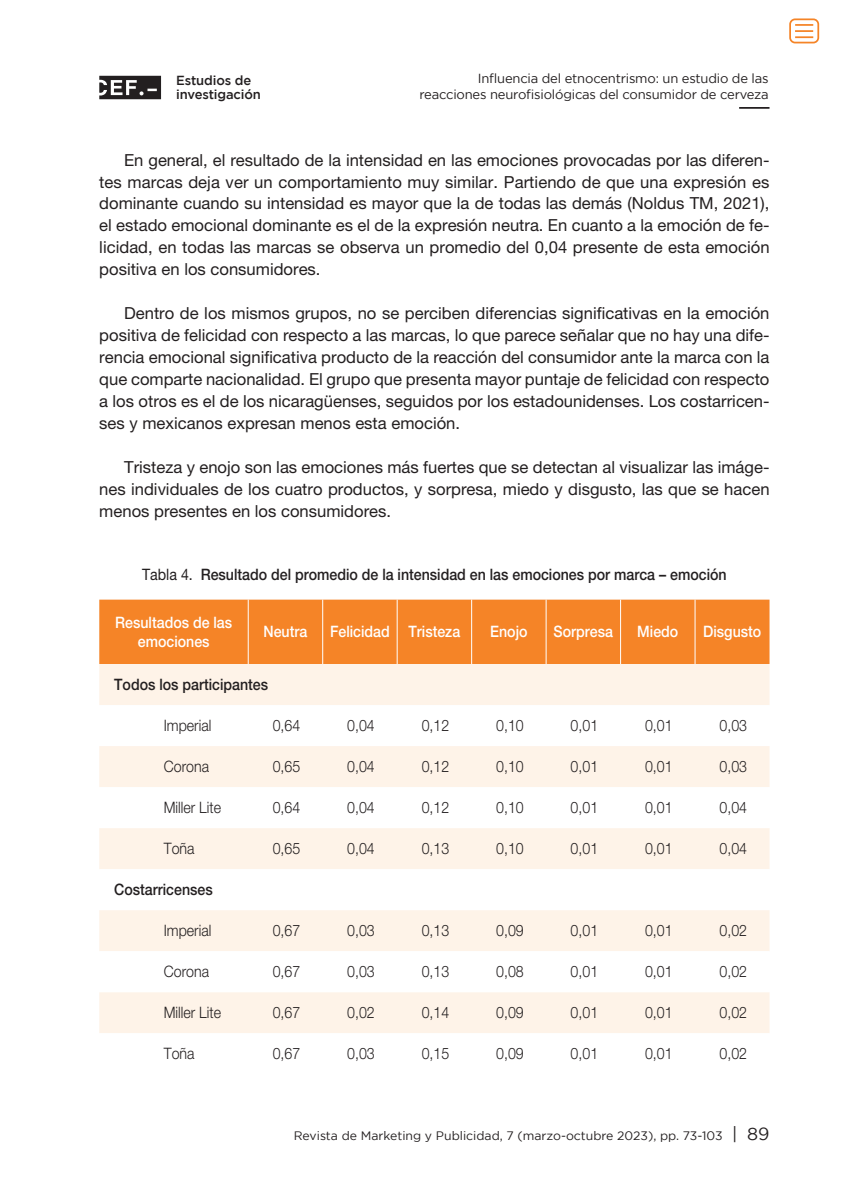
<style>
.page{position:relative;width:844px;height:1191px;background:#fff}
.page>*{position:absolute;margin:0;border:0;box-sizing:border-box;transform-origin:0 0}
.texto_normal{font:16.62px/21.9px "Helvetica Neue LT Std";color:#231f20;text-align:justify}
.t1{font:300 15.75px "Helvetica Neue LT Std";color:#231f20;scale:.9 1}
.Titulos_figuras{font:500 15.75px "Helvetica Neue LT Std";color:#231f20;scale:.9 1}
.t2{font:500 15.75px/18.4px "Helvetica Neue LT Std";color:#fff;text-align:center;scale:.9 1}
.t3{font:13.12px/16.6px "Gotham";letter-spacing:-.015em;color:#231f20;text-align:right}
.t4{font:500 13.12px/14.2px "Gotham";letter-spacing:-.01em;color:#231f20}
.t5{font:12.25px "Gotham";color:#231f20}
.s1{font-weight:400}
.s2{font-size:17.5px}
</style>
<div class="page">
<svg style="left:99px;top:76px;width:62px;height:23px"></svg>
<hr style="left:739px;top:107px;width:30px;height:2px;background:#231f20">
<div style="left:99px;top:599px;width:670px;height:65px;background:#f58427"></div>
<div style="left:99px;top:664px;width:670px;height:41px;background:#fef3e8"></div>
<svg style="left:99px;top:746px;width:670px;height:287px;fill:#fef3e8"></svg>
<hr style="left:248px;top:599px;width:1px;height:65px;background:#fff">
<hr style="left:322px;top:599px;width:1px;height:65px;background:#fff">
<hr style="left:396px;top:599px;width:1px;height:65px;background:#fff">
<hr style="left:471px;top:599px;width:1px;height:65px;background:#fff">
<hr style="left:545px;top:599px;width:1px;height:65px;background:#fff">
<hr style="left:620px;top:599px;width:1px;height:65px;background:#fff">
<hr style="left:694px;top:599px;width:1px;height:65px;background:#fff">
<div style="left:789px;top:18px;width:30px;height:25px;border:2px solid #f58427;border-radius:5px"></div>
<svg style="left:795px;top:24px;width:18px;height:14px"></svg>
<p class="t4" style="left:176px;top:73px;width:86px">Estudios de investigación</p>
<p class="t3" style="left:419px;top:69px;width:350px">Influencia del etnocentrismo: un estudio de las reacciones neurofisiológicas del consumidor de cerveza</p>
<p class="texto_normal" style="left:99px;top:149px;width:671px;text-indent:25px">En general, el resultado de la intensidad en las emociones provocadas por las diferen&shy;tes marcas deja ver un comportamiento muy similar. Partiendo de que una expresión es dominante cuando su intensidad es mayor que la de todas las demás (Noldus TM, 2021), el estado emocional dominante es el de la expresión neutra. En cuanto a la emoción de fe&shy;licidad, en todas las marcas se observa un promedio del 0,04 presente de esta emoción positiva en los consumidores.</p>
<p class="texto_normal" style="left:99px;top:302px;width:671px;text-indent:25px">Dentro de los mismos grupos, no se perciben diferencias significativas en la emoción positiva de felicidad con respecto a las marcas, lo que parece señalar que no hay una dife&shy;rencia emocional significativa producto de la reacción del consumidor ante la marca con la que comparte nacionalidad. El grupo que presenta mayor puntaje de felicidad con respecto a los otros es el de los nicaragüenses, seguidos por los estadounidenses. Los costarricen&shy;ses y mexicanos expresan menos esta emoción.</p>
<p class="texto_normal" style="left:99px;top:456px;width:671px;text-indent:25px">Tristeza y enojo son las emociones más fuertes que se detectan al visualizar las imáge&shy;nes individuales de los cuatro productos, y sorpresa, miedo y disgusto, las que se hacen menos presentes en los consumidores.</p>
<p class="Titulos_figuras" style="left:142px;top:565px;width:650px"><span class="s1">Tabla 4.</span> Resultado del promedio de la intensidad en las emociones por marca – emoción</p>
<p class="t2" style="left:115px;top:613px;width:131px">Resultados de las emociones</p>
<p class="t2" style="left:263px;top:622px;width:50px">Neutra</p>
<p class="t2" style="left:330px;top:622px;width:68px">Felicidad</p>
<p class="t2" style="left:408px;top:622px;width:59px">Tristeza</p>
<p class="t2" style="left:490px;top:622px;width:43px">Enojo</p>
<p class="t2" style="left:553px;top:622px;width:67px">Sorpresa</p>
<p class="t2" style="left:637px;top:622px;width:47px">Miedo</p>
<p class="t2" style="left:703px;top:622px;width:66px">Disgusto</p>
<p class="Titulos_figuras" style="left:114px;top:675px;width:172px">Todos los participantes</p>
<p class="t1" style="left:164px;top:716px;width:54px">Imperial</p>
<p class="t1" style="left:273px;top:716px;width:32px">0,64</p>
<p class="t1" style="left:347px;top:716px;width:32px">0,04</p>
<p class="t1" style="left:421px;top:716px;width:32px">0,12</p>
<p class="t1" style="left:496px;top:716px;width:32px">0,10</p>
<p class="t1" style="left:570px;top:716px;width:32px">0,01</p>
<p class="t1" style="left:645px;top:716px;width:32px">0,01</p>
<p class="t1" style="left:719px;top:716px;width:32px">0,03</p>
<p class="t1" style="left:164px;top:757px;width:52px">Corona</p>
<p class="t1" style="left:273px;top:757px;width:32px">0,65</p>
<p class="t1" style="left:347px;top:757px;width:32px">0,04</p>
<p class="t1" style="left:421px;top:757px;width:32px">0,12</p>
<p class="t1" style="left:496px;top:757px;width:32px">0,10</p>
<p class="t1" style="left:570px;top:757px;width:32px">0,01</p>
<p class="t1" style="left:645px;top:757px;width:32px">0,01</p>
<p class="t1" style="left:719px;top:757px;width:32px">0,03</p>
<p class="t1" style="left:164px;top:798px;width:65px">Miller Lite</p>
<p class="t1" style="left:273px;top:798px;width:32px">0,64</p>
<p class="t1" style="left:347px;top:798px;width:32px">0,04</p>
<p class="t1" style="left:421px;top:798px;width:32px">0,12</p>
<p class="t1" style="left:496px;top:798px;width:32px">0,10</p>
<p class="t1" style="left:570px;top:798px;width:32px">0,01</p>
<p class="t1" style="left:645px;top:798px;width:32px">0,01</p>
<p class="t1" style="left:719px;top:798px;width:32px">0,04</p>
<p class="t1" style="left:164px;top:839px;width:36px">Toña</p>
<p class="t1" style="left:273px;top:839px;width:32px">0,65</p>
<p class="t1" style="left:347px;top:839px;width:32px">0,04</p>
<p class="t1" style="left:421px;top:839px;width:32px">0,13</p>
<p class="t1" style="left:496px;top:839px;width:32px">0,10</p>
<p class="t1" style="left:570px;top:839px;width:32px">0,01</p>
<p class="t1" style="left:645px;top:839px;width:32px">0,01</p>
<p class="t1" style="left:719px;top:839px;width:32px">0,04</p>
<p class="Titulos_figuras" style="left:114px;top:880px;width:111px">Costarricenses</p>
<p class="t1" style="left:164px;top:921px;width:54px">Imperial</p>
<p class="t1" style="left:273px;top:921px;width:32px">0,67</p>
<p class="t1" style="left:347px;top:921px;width:32px">0,03</p>
<p class="t1" style="left:421px;top:921px;width:32px">0,13</p>
<p class="t1" style="left:496px;top:921px;width:32px">0,09</p>
<p class="t1" style="left:570px;top:921px;width:32px">0,01</p>
<p class="t1" style="left:645px;top:921px;width:32px">0,01</p>
<p class="t1" style="left:719px;top:921px;width:32px">0,02</p>
<p class="t1" style="left:164px;top:962px;width:52px">Corona</p>
<p class="t1" style="left:273px;top:962px;width:32px">0,67</p>
<p class="t1" style="left:347px;top:962px;width:32px">0,03</p>
<p class="t1" style="left:421px;top:962px;width:32px">0,13</p>
<p class="t1" style="left:496px;top:962px;width:32px">0,08</p>
<p class="t1" style="left:570px;top:962px;width:32px">0,01</p>
<p class="t1" style="left:645px;top:962px;width:32px">0,01</p>
<p class="t1" style="left:719px;top:962px;width:32px">0,02</p>
<p class="t1" style="left:164px;top:1003px;width:65px">Miller Lite</p>
<p class="t1" style="left:273px;top:1003px;width:32px">0,67</p>
<p class="t1" style="left:347px;top:1003px;width:32px">0,02</p>
<p class="t1" style="left:421px;top:1003px;width:32px">0,14</p>
<p class="t1" style="left:496px;top:1003px;width:32px">0,09</p>
<p class="t1" style="left:570px;top:1003px;width:32px">0,01</p>
<p class="t1" style="left:645px;top:1003px;width:32px">0,01</p>
<p class="t1" style="left:719px;top:1003px;width:32px">0,02</p>
<p class="t1" style="left:164px;top:1044px;width:36px">Toña</p>
<p class="t1" style="left:273px;top:1044px;width:32px">0,67</p>
<p class="t1" style="left:347px;top:1044px;width:32px">0,03</p>
<p class="t1" style="left:421px;top:1044px;width:32px">0,15</p>
<p class="t1" style="left:496px;top:1044px;width:32px">0,09</p>
<p class="t1" style="left:570px;top:1044px;width:32px">0,01</p>
<p class="t1" style="left:645px;top:1044px;width:32px">0,01</p>
<p class="t1" style="left:719px;top:1044px;width:32px">0,02</p>
<p class="t5" style="left:294px;top:1128px;width:477px">Revista de Marketing y Publicidad, 7 (marzo-octubre 2023), pp. 73-103 <span class="s2">| 89</span></p>
</div>
